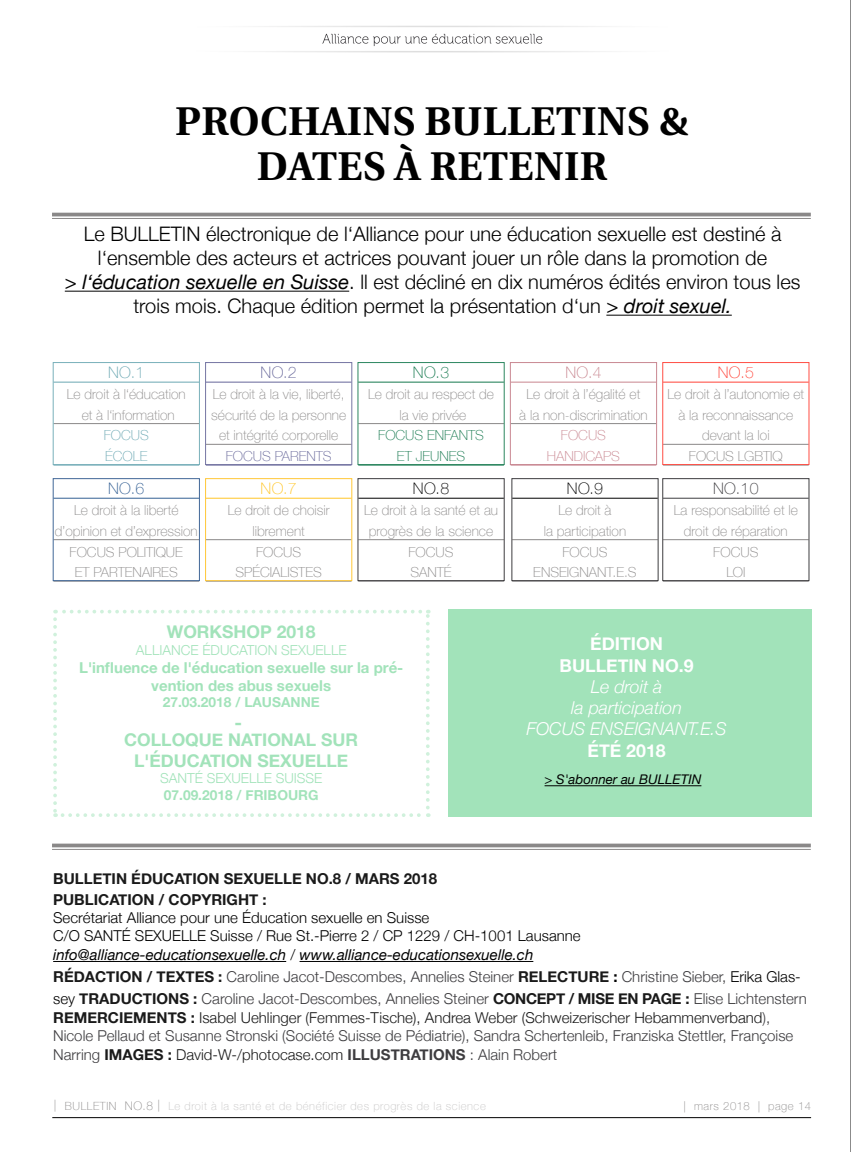
<style>
.page{position:relative;width:851px;height:1152px;background:#fff}
.page>*{position:absolute;margin:0;border:0;box-sizing:border-box;transform-origin:0 0}
.t1{font:700 40px/45px "Utopia";letter-spacing:.01em;color:#000;text-align:center}
.t2{font:300 20px/24px "Helvetica Neue";color:#000;text-align:center}
.t3{font:700 18.75px "Helvetica Neue";color:#a2e3ba}
.t4{font:italic 300 17.75px/21.2px "Helvetica Neue";color:#fff;text-align:center}
.t5{font:700 17.75px/21.2px "Helvetica Neue";color:#fff;text-align:center}
.t6{font:700 17.5px/21px "Helvetica Neue";color:#a2e3ba;text-align:center}
.t7{font:100 15.88px "Helvetica Neue";color:#000}
.t8{font:100 15.88px "Helvetica Neue";color:#3e3d40}
.t9{font:100 15.88px "Helvetica Neue";color:#6aa7b2}
.t10{font:100 15.88px "Helvetica Neue";color:#346094}
.t11{font:100 15.88px "Helvetica Neue";color:#c8858f}
.t12{font:100 15.88px "Helvetica Neue";color:#15784e}
.t13{font:100 15.88px "Helvetica Neue";color:#669}
.t14{font:100 15.88px "Helvetica Neue";color:#ffc628}
.t15{font:100 15.88px "Helvetica Neue";color:#ff4338}
.t16{font:300 15px/18.8px "Helvetica Neue";color:#3e3d40}
.t17{font:300 15px/18.4px "Helvetica Neue";color:#000}
.t18{font:700 15px/18px "Helvetica Neue";color:#a2e3ba;text-align:center}
.t19{font:700 15px/21.2px "Helvetica Neue";color:#1a1a1a}
.t20{font:100 13.88px/20.8px "Helvetica Neue";color:#8a8888;text-align:center}
.t21{font:100 13.88px/20.8px "Helvetica Neue";color:#15784e;text-align:center}
.t22{font:100 13.88px/20.8px "Helvetica Neue";color:#c8858f;text-align:center}
.t23{font:100 13.88px "Helvetica Neue";color:#669}
.t24{font:100 13.88px/20.8px "Helvetica Neue";color:#6aa7b2}
.t25{font:300 13.75px "Helvetica Neue";color:#a2e3ba}
.t26{font:700 13.75px "Helvetica Neue";color:#a2e3ba}
.t27{font:italic 13.25px "Helvetica Neue";color:#000}
.t28{font:100 11.25px "Helvetica Neue";letter-spacing:.05em;color:#c5c4c4}
.t29{font:100 11.25px "Helvetica Neue";letter-spacing:.05em;color:#8a8888}
.s1{font-weight:400;font-style:italic}
.s2{font-weight:700;color:#1a1a1a}
.s3{font-weight:700;color:#000}
.s4{color:#000}
.s5{color:#1a1a1a}
.s6{font-weight:700}
.s7{font-size:11.88px;color:#8a8888}
.s8{color:#8a8888}
</style>
<div class="page">
<img style="left:259px;top:26px;width:347px;height:27px">
<hr style="left:52px;top:1117px;width:759px;height:1px;background:#000">
<hr style="left:850px;top:0;width:1px;height:1152px;background:#1a1a1a">
<hr style="left:53px;top:961px;width:233px;height:1px;background:#000">
<hr style="left:299px;top:961px;width:234px;height:1px;background:#000">
<svg style="left:52px;top:843px;width:758px;height:4px;background:#9c9a9a"></svg>
<hr style="left:52px;top:849px;width:758px;height:1px;background:#8a8888">
<hr style="left:53px;top:382px;width:146px;height:1px;background:#6aa7b2">
<hr style="left:53px;top:423px;width:146px;height:1px;background:#8a8888">
<hr style="left:53px;top:465px;width:146px;height:1px;background:#6aa7b2">
<div style="left:53px;top:362px;width:147px;height:103px;border:1px solid #79b0ba"></div>
<hr style="left:53px;top:498px;width:146px;height:1px;background:#346094">
<hr style="left:53px;top:539px;width:146px;height:1px;background:#8a8888">
<hr style="left:53px;top:581px;width:146px;height:1px;background:#8a8888">
<div style="left:53px;top:478px;width:147px;height:103px;border:1px solid #416797"></div>
<hr style="left:510px;top:382px;width:146px;height:1px;background:#c8858f">
<hr style="left:510px;top:423px;width:146px;height:1px;background:#8a8888">
<hr style="left:510px;top:465px;width:146px;height:1px;background:#c8858f">
<div style="left:510px;top:362px;width:146px;height:103px;border:1px solid #c98892"></div>
<hr style="left:512px;top:498px;width:145px;height:1px;background:#000">
<hr style="left:512px;top:539px;width:145px;height:1px;background:#8a8888">
<hr style="left:512px;top:581px;width:145px;height:1px;background:#8a8888">
<div style="left:511px;top:478px;width:147px;height:103px;border:1px solid #3e3d40"></div>
<hr style="left:358px;top:382px;width:146px;height:1px;background:#15784e">
<hr style="left:358px;top:423px;width:146px;height:1px;background:#8a8888">
<hr style="left:358px;top:465px;width:146px;height:1px;background:#15784e">
<div style="left:357px;top:362px;width:147px;height:103px;border:1px solid #2c865f"></div>
<hr style="left:358px;top:498px;width:146px;height:1px;background:#000">
<hr style="left:358px;top:539px;width:146px;height:1px;background:#8a8888">
<hr style="left:358px;top:581px;width:146px;height:1px;background:#8a8888">
<div style="left:357px;top:478px;width:147px;height:103px;border:1px solid #3e3d40"></div>
<hr style="left:206px;top:382px;width:145px;height:1px;background:#669">
<hr style="left:206px;top:444px;width:145px;height:1px;background:#8a8888">
<hr style="left:206px;top:465px;width:145px;height:1px;background:#669">
<div style="left:205px;top:362px;width:147px;height:103px;border:1px solid #7575a3"></div>
<hr style="left:206px;top:498px;width:145px;height:1px;background:#ffc628">
<hr style="left:206px;top:539px;width:145px;height:1px;background:#8a8888">
<hr style="left:206px;top:581px;width:145px;height:1px;background:#8a8888">
<div style="left:205px;top:478px;width:147px;height:103px;border:1px solid #ffc737"></div>
<hr style="left:52px;top:213px;width:758px;height:3px;background:#8a8888">
<hr style="left:52px;top:218px;width:758px;height:1px;background:#8a8888">
<hr style="left:65px;top:291px;width:284px;height:1px;background:#000">
<hr style="left:606px;top:315px;width:125px;height:1px;background:#000">
<hr style="left:663px;top:382px;width:145px;height:1px;background:#ff4338">
<hr style="left:663px;top:444px;width:145px;height:1px;background:#8a8888">
<hr style="left:663px;top:465px;width:145px;height:1px;background:#8a8888">
<div style="left:662px;top:362px;width:147px;height:103px;border:1px solid #ff4d44"></div>
<hr style="left:663px;top:498px;width:145px;height:1px;background:#3e3d40">
<hr style="left:663px;top:539px;width:145px;height:1px;background:#8a8888">
<hr style="left:663px;top:581px;width:145px;height:1px;background:#8a8888">
<div style="left:662px;top:478px;width:147px;height:103px;border:1px solid #3e3d40"></div>
<svg style="left:53px;top:610px;width:376px;height:207px"></svg>
<div style="left:448px;top:610px;width:363px;height:207px;background:#a2e3ba"></div>
<hr style="left:544px;top:785px;width:157px;height:1px;background:#000">
<h1 class="t1" style="left:175px;top:99px;width:515px">PROCHAINS BULLETINS &amp;<br>DATES À RETENIR</h1>
<p class="t2" style="left:65px;top:220px;width:737px">Le BULLETIN électronique de l‘Alliance pour une éducation sexuelle est destiné à l‘ensemble des acteurs et actrices pouvant jouer un rôle dans la promotion de<br><span class="s1">&gt; l‘éducation sexuelle en Suisse</span>. ll est décliné en dix numéros édités environ tous les trois mois. Chaque édition permet la présentation d‘un <span class="s1">&gt; droit sexuel.</span></p>
<p class="t9" style="left:108px;top:360px;width:38px">NO.1</p>
<p class="t20" style="left:67px;top:383px;width:120px">Le droit à l‘éducation et à l‘information</p>
<p class="t24" style="left:104px;top:424px;width:47px">FOCUS<br>ÉCOLE</p>
<p class="t10" style="left:108px;top:476px;width:38px">NO.6</p>
<p class="t20" style="left:55px;top:499px;width:144px">Le droit à la liberté d’opinion et d’expression<br>FOCUS POLITIQUE<br>ET PARTENAIRES</p>
<p class="t13" style="left:260px;top:360px;width:38px">NO.2</p>
<p class="t20" style="left:211px;top:383px;width:136px">Le droit à la vie, liberté, sécurité de la personne et intégrité corporelle</p>
<p class="t23" style="left:226px;top:446px;width:107px">FOCUS PARENTS</p>
<p class="t14" style="left:260px;top:476px;width:38px">NO.7</p>
<p class="t20" style="left:228px;top:499px;width:103px">Le droit de choisir librement<br>FOCUS<br>SPÉCIALISTES</p>
<p class="t12" style="left:413px;top:360px;width:38px">NO.3</p>
<p class="t20" style="left:368px;top:383px;width:127px">Le droit au respect de la vie privée</p>
<p class="t21" style="left:378px;top:424px;width:107px">FOCUS ENFANTS<br>ET JEUNES</p>
<p class="t7" style="left:413px;top:476px;width:38px">NO.8</p>
<p class="t20" style="left:364px;top:499px;width:135px">Le droit à la santé et au progrès de la science<br>FOCUS<br>SANTÉ</p>
<p class="t6" style="left:167px;top:622px;width:150px">WORKSHOP 2018</p>
<p class="t25" style="left:136px;top:639px;width:212px">ALLIANCE ÉDUCATION SEXUELLE</p>
<p class="t18" style="left:79px;top:659px;width:326px">L'influence de l'éducation sexuelle sur la pré&shy;vention des abus sexuels</p>
<p class="t26" style="left:163px;top:691px;width:158px">27.03.2018 / LAUSANNE</p>
<p class="t6" style="left:124px;top:729px;width:235px">COLLOQUE NATIONAL SUR<br>L'ÉDUCATION SEXUELLE</p>
<p class="t25" style="left:160px;top:767px;width:164px">SANTÉ SEXUELLE SUISSE</p>
<p class="t26" style="left:164px;top:784px;width:156px">07.09.2018 / FRIBOURG</p>
<h3 class="t3" style="left:234px;top:707px;width:9px">-</h3>
<p class="t11" style="left:565px;top:360px;width:38px">NO.4</p>
<p class="t20" style="left:519px;top:383px;width:130px">Le droit à l’égalité et<br>à la non-discrimination</p>
<p class="t22" style="left:547px;top:424px;width:74px">FOCUS<br>HANDICAPS</p>
<p class="t7" style="left:566px;top:476px;width:38px">NO.9</p>
<p class="t20" style="left:533px;top:499px;width:105px">Le droit à<br>la participation<br>FOCUS<br>ENSEIGNANT.E.S</p>
<p class="t15" style="left:717px;top:360px;width:38px">NO.5</p>
<p class="t20" style="left:667px;top:383px;width:138px">Le droit à l’autonomie et à la reconnaissance devant la loi<br>FOCUS LGBTIQ</p>
<p class="t8" style="left:713px;top:476px;width:47px">NO.10</p>
<p class="t20" style="left:673px;top:499px;width:126px">La responsabilité et le droit de réparation<br>FOCUS<br>LOI</p>
<p class="t5" style="left:559px;top:634px;width:135px">ÉDITION<br>BULLETIN NO.9</p>
<p class="t4" style="left:526px;top:674px;width:202px">Le droit à<br>la participation<br>FOCUS ENSEIGNANT.E.S</p>
<p class="t5" style="left:587px;top:740px;width:80px">ÉTÉ 2018</p>
<p class="t27" style="left:544px;top:770px;width:158px">&gt; S'abonner au BULLETIN</p>
<p class="t19" style="left:53px;top:868px;width:385px">BULLETIN ÉDUCATION SEXUELLE NO.8 / MARS 2018<br>PUBLICATION / COPYRIGHT :</p>
<p class="t17" style="left:53px;top:907px;width:529px">Secrétariat Alliance pour une Éducation sexuelle en Suisse<br>C/O SANTÉ SEXUELLE Suisse / Rue St.-Pierre 2 / CP 1229 / CH-1001 Lausanne <span class="s1">info@alliance-educationsexuelle.ch</span> / <span class="s1">www.alliance-educationsexuelle.ch</span></p>
<p class="t16" style="left:53px;top:965px;width:755px;line-height:21.2px"><span class="s2">RÉDACTION / TEXTES :</span> Caroline Jacot-Descombes, Annelies Steiner <span class="s2">RELECTURE</span> <span class="s3">:</span> Christine Sieber, <span class="s4">Erika Glas&shy;sey</span> <span class="s2">TRADUCTIONS :</span> Caroline Jacot-Descombes, Annelies Steiner <span class="s2">CONCEPT / MISE EN PAGE :</span> Elise Lichtenstern</p>
<p class="t16" style="left:53px;top:1006px;width:741px"><span class="s2">REMERCIEMENTS :</span> <span class="s5">Isabel Uehlinger (Femmes-Tische), Andrea Weber (Schweizerischer Hebammenverband</span>),<br>Nicole Pellaud et Susanne Stronski (Société Suisse de Pédiatrie), Sandra Schertenleib, Franziska Stettler, Françoise<br>Narring <span class="s2">IMAGES :</span> <span class="s5">David-W-/photocase.com</span> <span class="s6">ILLUSTRATIONS</span> : Alain Robert</p>
<p class="t28" style="left:54px;top:1097px;width:433px"><span class="s7">|</span> <span class="s8">BULLETIN</span> <span class="s7">NO.8 |</span> Le droit à la santé et de bénéficier des progrès de la science</p>
<p class="t29" style="left:683px;top:1097px;width:129px">| mars 2018 | page 14</p>
</div>
